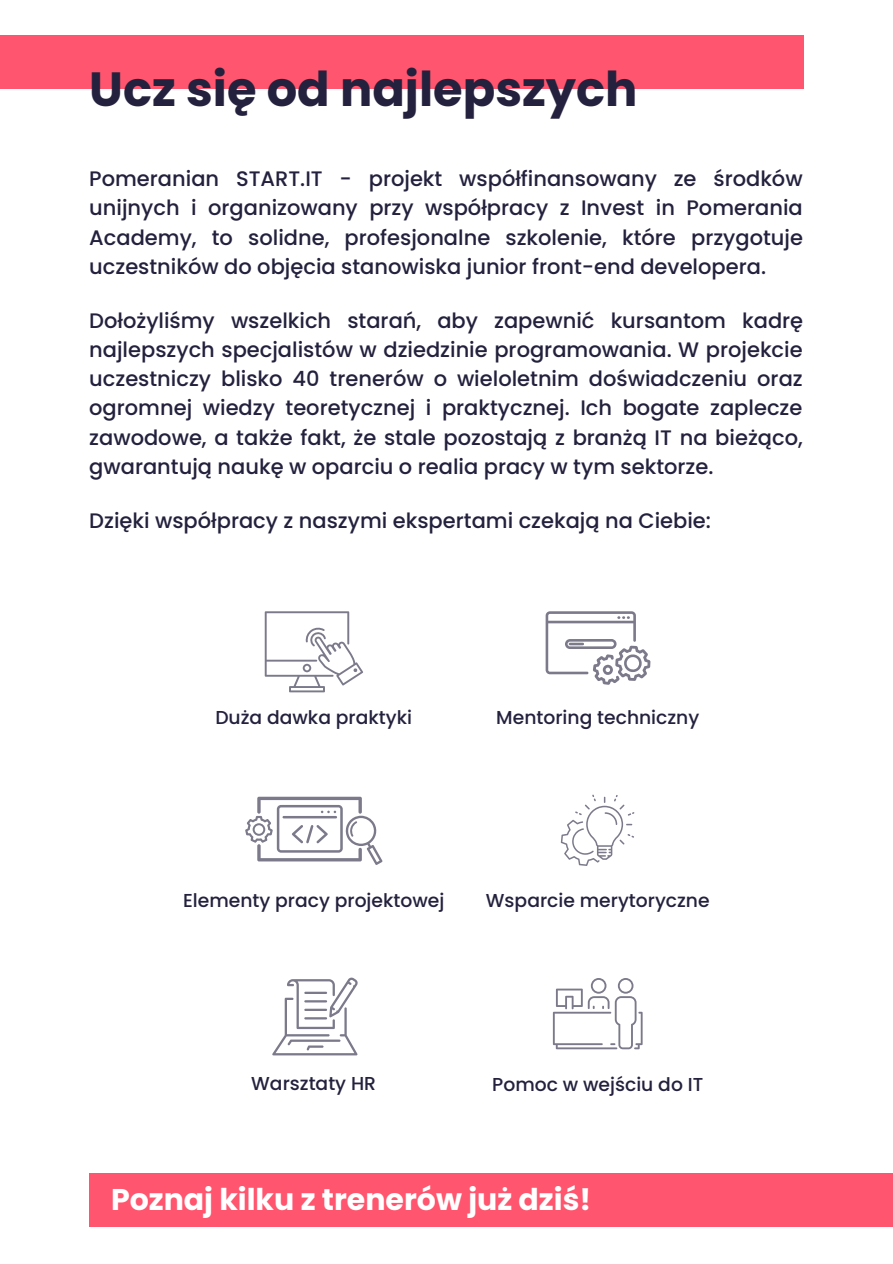
<style>
.page{position:relative;width:893px;height:1264px;background:#fff}
.page>*{position:absolute;margin:0;border:0;box-sizing:border-box;transform-origin:0 0}
.t1{font:700 48px "Poppins";color:#23213d}
.t2{font:700 30px "Poppins";color:#fff}
.t3{font:500 21px/29.2px "Poppins";color:#23213d;text-align:justify}
.t4{font:500 18.75px "Poppins";color:#23213d}
</style>
<div class="page">
<div style="left:0;top:35px;width:803px;height:54px;background:#ff556e"></div>
<div style="left:89px;top:1173px;width:803px;height:54px;background:#ff556e"></div>
<svg style="left:545px;top:611px;width:105px;height:73px"></svg>
<hr style="left:568px;top:642px;width:16px;height:3px;background:#23213d">
<svg style="left:560px;top:794px;width:74px;height:72px"></svg>
<svg style="left:553px;top:978px;width:89px;height:71px"></svg>
<svg style="left:272px;top:977px;width:85px;height:78px"></svg>
<svg style="left:265px;top:611px;width:98px;height:81px"></svg>
<svg style="left:245px;top:796px;width:137px;height:69px"></svg>
<h1 class="t1" style="left:89px;top:55px;width:549px">Ucz się od najlepszych</h1>
<p class="t3" style="left:89px;top:164px;width:715px">Pomeranian START.IT - projekt współfinansowany ze środków unijnych i organizowany przy współpracy z Invest in Pomerania Academy, to solidne, profesjonalne szkolenie, które przygotuje uczestników do objęcia stanowiska junior front-end developera.</p>
<p class="t3" style="left:89px;top:306px;width:715px">Dołożyliśmy wszelkich starań, aby zapewnić kursantom kadrę najlepszych specjalistów w dziedzinie programowania. W projekcie uczestniczy blisko 40 trenerów o wieloletnim doświadczeniu oraz ogromnej wiedzy teoretycznej i praktycznej. Ich bogate zaplecze zawodowe, a także fakt, że stale pozostają z branżą IT na bieżąco, gwarantują naukę w oparciu o realia pracy w tym sektorze.</p>
<p class="t3" style="left:89px;top:506px;width:623px">Dzięki współpracy z naszymi ekspertami czekają na Ciebie:</p>
<p class="t4" style="left:215px;top:704px;width:198px">Duża dawka praktyki</p>
<p class="t4" style="left:496px;top:704px;width:204px">Mentoring techniczny</p>
<p class="t4" style="left:183px;top:887px;width:263px">Elementy pracy projektowej</p>
<p class="t4" style="left:486px;top:887px;width:225px">Wsparcie merytoryczne</p>
<p class="t4" style="left:251px;top:1070px;width:126px">Warsztaty HR</p>
<p class="t4" style="left:492px;top:1071px;width:212px">Pomoc w wejściu do IT</p>
<h2 class="t2" style="left:111px;top:1178px;width:481px">Poznaj kilku z trenerów już dziś!</h2>
</div>
